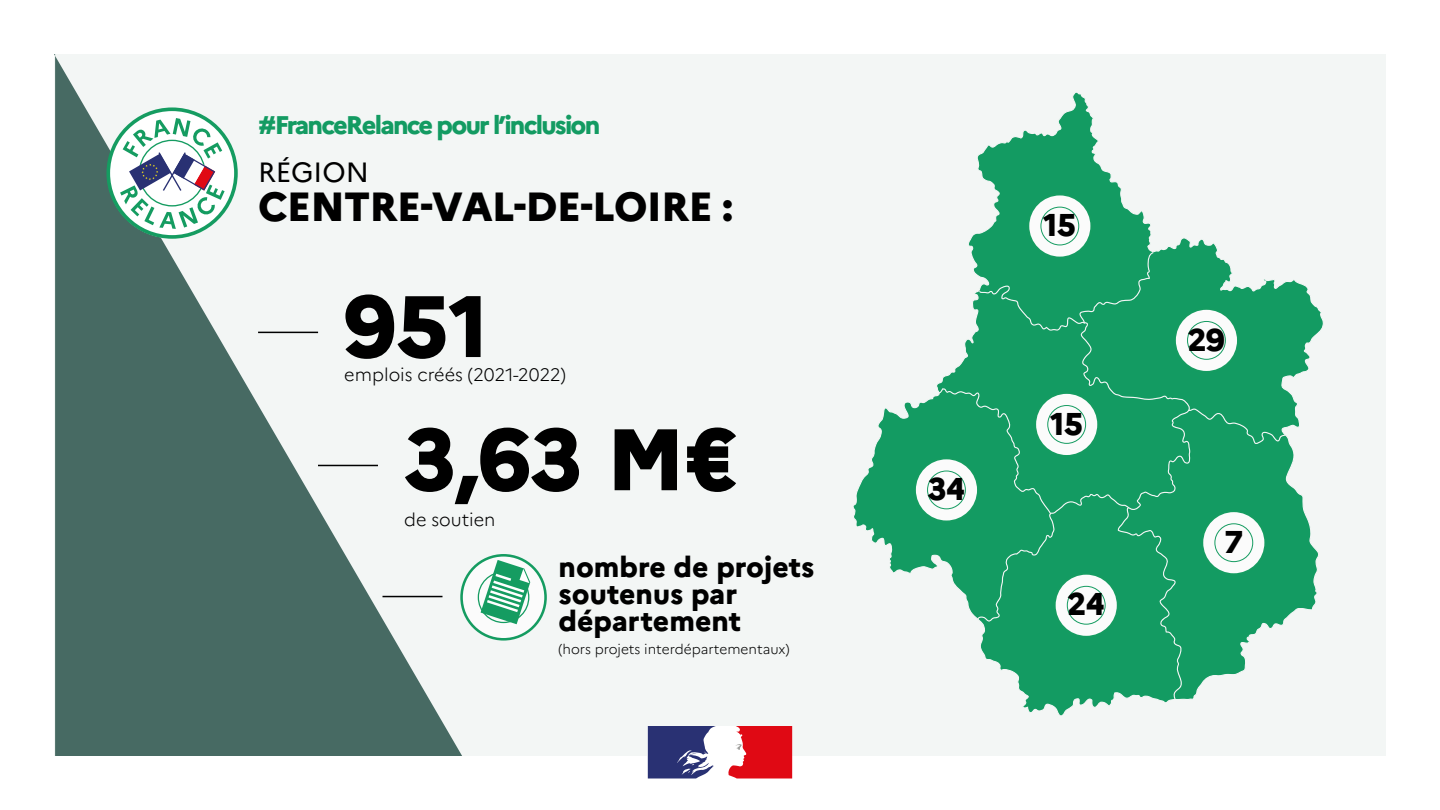
<style>
.page{position:relative;width:1440px;height:810px;background:#fff}
.page>*{position:absolute;margin:0;border:0;box-sizing:border-box;transform-origin:0 0}
.t1{font:800 87px "Marianne";color:#000}
.t2{font:800 40.65px "Marianne";letter-spacing:-.02em;color:#000}
.t3{font:800 31.5px "Marianne";letter-spacing:-.02em;color:#000}
.t4{font:800 28.5px/27px "Marianne";color:#000}
.t5{font:27.9px "Marianne";color:#000}
.t6{font:800 25.5px "Marianne";letter-spacing:-.07em;color:#139b62}
.t7{font:300 18px "Marianne";color:#000}
.t8{font:300 13.65px "Marianne";color:#000}
</style>
<div class="page">
<div style="left:54px;top:54px;width:1332px;height:702px;background:#f3f6f5"></div>
<svg style="left:54px;top:54px;width:408px;height:702px;fill:#476a63"></svg>
<svg style="left:1153px;top:238px;width:171px;height:170px;fill:#139b62"></svg>
<svg style="left:1183px;top:408px;width:135px;height:292px;fill:#139b62"></svg>
<svg style="left:937px;top:285px;width:254px;height:230px;fill:#139b62"></svg>
<svg style="left:967px;top:92px;width:186px;height:239px"></svg>
<svg style="left:980px;top:389px;width:203px;height:327px;background:#2da573"></svg>
<svg style="left:853px;top:388px;width:202px;height:234px;fill:#139b62"></svg>
<div style="left:1028px;top:195px;width:63px;height:63px;background:#fbfbfb;border-radius:50%"></div>
<div style="left:1027px;top:194px;width:65px;height:65px;border:2px solid #159c61;border-radius:50%"></div>
<div style="left:1040px;top:207px;width:39px;height:38px;border:1px solid #159c61;border-radius:50%"></div>
<div style="left:1175px;top:309px;width:63px;height:63px;background:#fbfbfb;border-radius:50%"></div>
<div style="left:1174px;top:308px;width:65px;height:65px;border:2px solid #159c61;border-radius:50%"></div>
<div style="left:1187px;top:321px;width:39px;height:39px;border:1px solid #159c61;border-radius:50%"></div>
<div style="left:1035px;top:393px;width:63px;height:63px;background:#fbfbfb;border-radius:50%"></div>
<div style="left:1034px;top:392px;width:65px;height:65px;border:2px solid #159c61;border-radius:50%"></div>
<div style="left:1047px;top:405px;width:39px;height:39px;border:1px solid #159c61;border-radius:50%"></div>
<div style="left:915px;top:458px;width:63px;height:63px;background:#fbfbfb;border-radius:50%"></div>
<div style="left:914px;top:457px;width:65px;height:65px;border:2px solid #159c61;border-radius:50%"></div>
<div style="left:927px;top:471px;width:39px;height:38px;border:1px solid #159c61;border-radius:50%"></div>
<div style="left:1055px;top:574px;width:63px;height:63px;background:#fbfbfb;border-radius:50%"></div>
<div style="left:1054px;top:573px;width:65px;height:65px;border:2px solid #159c61;border-radius:50%"></div>
<div style="left:1067px;top:586px;width:39px;height:39px;border:1px solid #159c61;border-radius:50%"></div>
<div style="left:1202px;top:511px;width:63px;height:63px;background:#fbfbfb;border-radius:50%"></div>
<div style="left:1201px;top:510px;width:65px;height:65px;border:2px solid #159c61;border-radius:50%"></div>
<div style="left:1214px;top:523px;width:39px;height:39px;border:1px solid #159c61;border-radius:50%"></div>
<hr style="left:258px;top:332px;width:60px;height:1px;background:#000">
<hr style="left:318px;top:465px;width:60px;height:1px;background:#000">
<hr style="left:383px;top:596px;width:60px;height:1px;background:#000">
<div style="left:462px;top:555px;width:84px;height:84px;background:#fbfbfb;border-radius:50%"></div>
<div style="left:460px;top:554px;width:87px;height:87px;border:3px solid #159c61;border-radius:50%"></div>
<svg style="left:481px;top:560px;width:49px;height:64px"></svg>
<div style="left:648px;top:726px;width:144px;height:52px;background:#fff"></div>
<svg style="left:648px;top:726px;width:68px;height:53px"></svg>
<svg style="left:728px;top:726px;width:64px;height:53px"></svg>
<svg style="left:106px;top:107px;width:132px;height:132px"></svg>
<p class="t6" style="left:258px;top:110px;width:344px">#FranceRelance pour l’inclusion</p>
<p class="t5" style="left:258px;top:155px;width:112px">RÉGION</p>
<h2 class="t2" style="left:258px;top:182px;width:477px">CENTRE-VAL-DE-LOIRE :</h2>
<h1 class="t1" style="left:344px;top:273px;width:146px">951</h1>
<p class="t7" style="left:344px;top:364px;width:223px">emplois créés (2021-2022)</p>
<h1 class="t1" style="left:404px;top:406px;width:335px">3,63 M€</h1>
<p class="t7" style="left:404px;top:509px;width:93px">de soutien</p>
<p class="t4" style="left:559px;top:554px;width:257px">nombre de projets soutenus par département</p>
<p class="t8" style="left:559px;top:640px;width:233px">(hors projets interdépartementaux)</p>
<p class="t3" style="left:928px;top:470px;width:39px">34</p>
<p class="t3" style="left:1043px;top:206px;width:34px">15</p>
<p class="t3" style="left:1050px;top:404px;width:34px">15</p>
<p class="t3" style="left:1067px;top:585px;width:39px">24</p>
<p class="t3" style="left:1188px;top:320px;width:39px">29</p>
<p class="t3" style="left:1224px;top:522px;width:20px">7</p>
</div>
